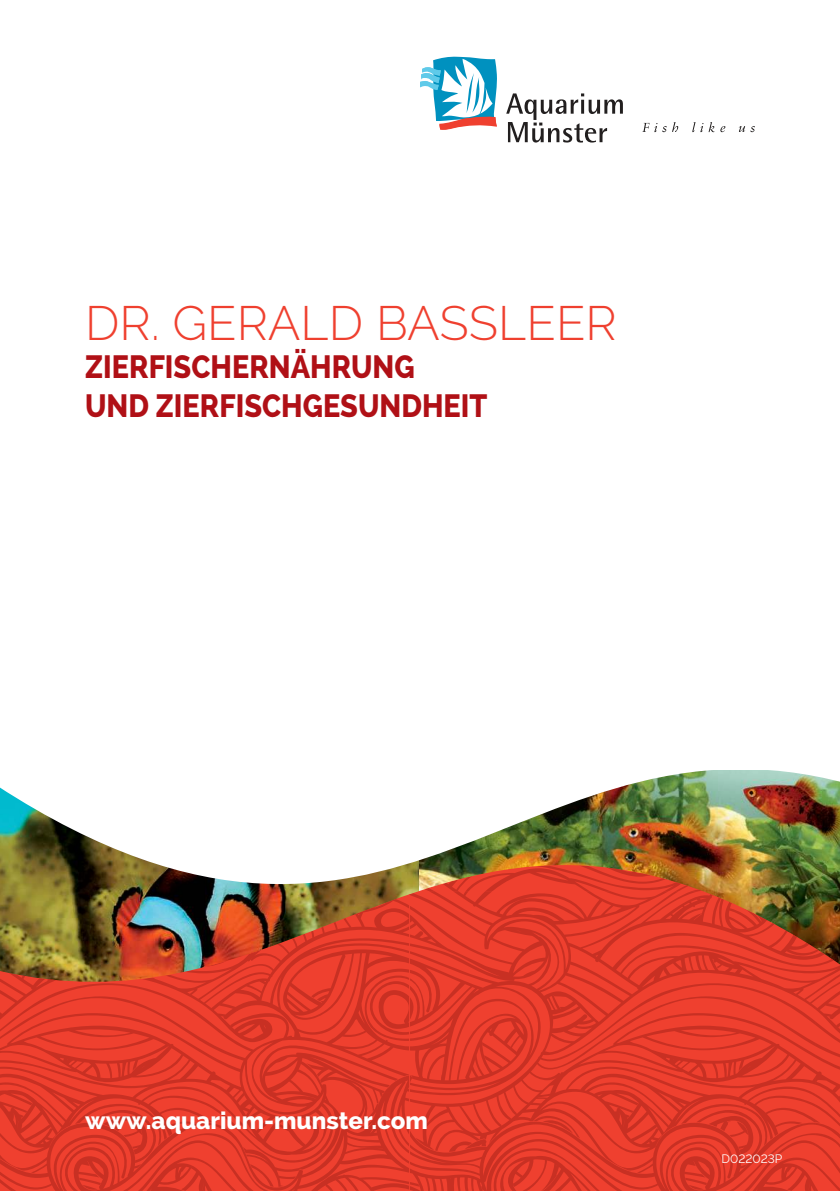
<style>
.page{position:relative;width:840px;height:1191px;background:#fff}
.page>*{position:absolute;margin:0;border:0;box-sizing:border-box;transform-origin:0 0}
.t1{font:300 48px "Raleway";color:#ef402f}
.t2{font:800 32px/38.4px "Raleway";color:#b01016;scale:.9 1}
.t3{font:800 24px "Raleway";color:#fff}
.t4{font:12px "Raleway";color:#fff}
</style>
<div class="page">
<img style="left:0;top:770px;width:839px;height:95px">
<img style="left:409px;top:865px;width:430px;height:26px">
<img style="left:0;top:865px;width:409px;height:26px">
<svg style="left:411px;top:891px;width:428px;height:300px;background:#dd3b2a"></svg>
<svg style="left:0;top:891px;width:409px;height:300px;background:#cd422c"></svg>
<svg style="left:642px;top:122px;width:35px;height:10px"></svg>
<svg style="left:692px;top:122px;width:22px;height:10px"></svg>
<svg style="left:720px;top:126px;width:5px;height:6px"></svg>
<svg style="left:738px;top:126px;width:6px;height:6px"></svg>
<svg style="left:750px;top:126px;width:4px;height:6px"></svg>
<svg style="left:420px;top:56px;width:77px;height:74px"></svg>
<svg style="left:506px;top:93px;width:116px;height:49px"></svg>
<h1 class="t1" style="left:85px;top:295px;width:533px">DR. GERALD BASSLEER</h1>
<p class="t2" style="left:85px;top:348px;width:448px">ZIERFISCHERNÄHRUNG<br>UND ZIERFISCHGESUNDHEIT</p>
<p class="t3" style="left:85px;top:1106px;width:344px">www.aquarium-munster.com</p>
<p class="t4" style="left:721px;top:1151px;width:62px">D022023P</p>
</div>
